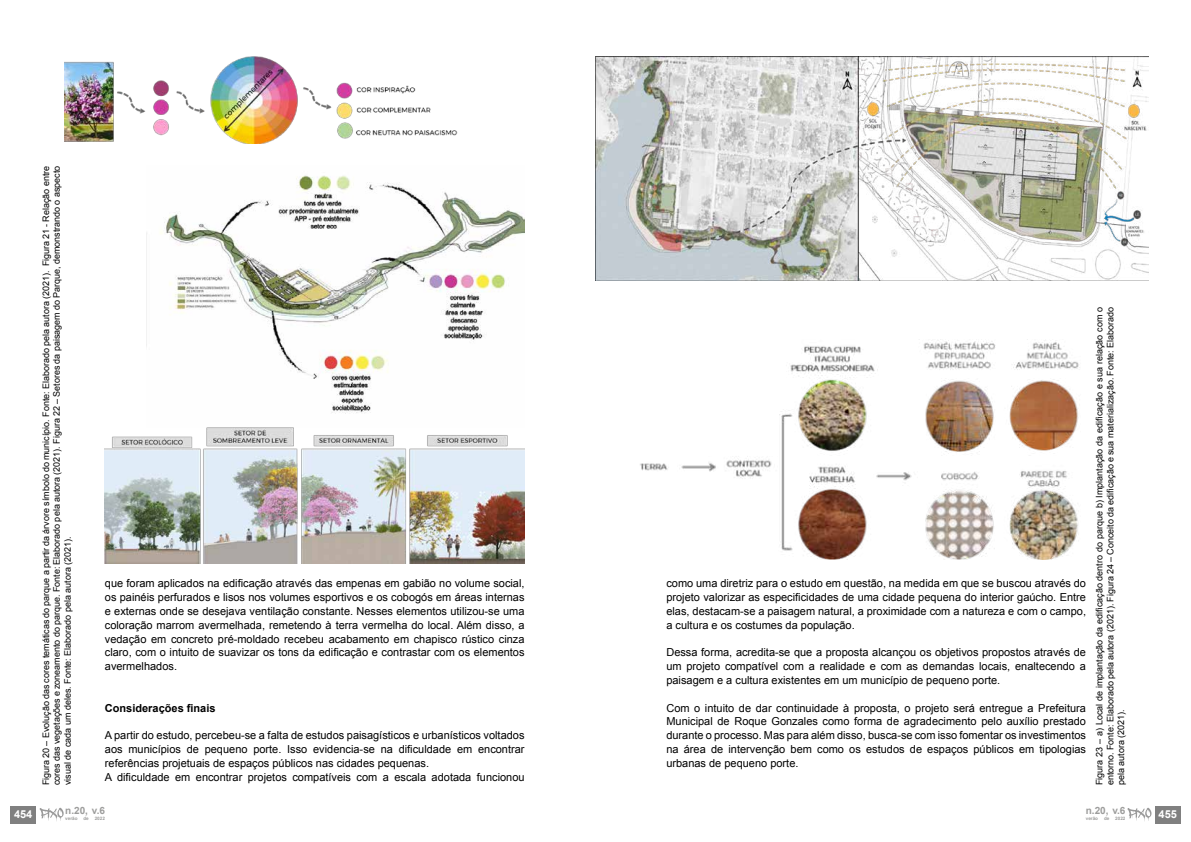
<style>
.page{position:relative;width:1191px;height:842px;background:#fff}
.page>*{position:absolute;margin:0;border:0;box-sizing:border-box;transform-origin:0 0}
.t1{font:11px/13.8px "Arial";color:#000;text-align:justify}
.t2{font:700 11px "Arial";color:#000}
.t3{font:700 11px "Arial";color:#fff}
.t4{font:700 10px "Arial";color:#9d9d9c}
.t5{font:9px/10.8px "Arial";color:#000;text-align:justify}
.t6{font:700 4.6px "Arial";color:#9d9d9c}
</style>
<div class="page">
<img style="left:595px;top:57px;width:553px;height:224px">
<img style="left:640px;top:340px;width:439px;height:219px">
<img style="left:64px;top:57px;width:394px;height:86px">
<img style="left:160px;top:175px;width:364px;height:253px">
<img style="left:105px;top:428px;width:419px;height:136px">
<div style="left:1155px;top:806px;width:25px;height:17px;background:#808080"></div>
<svg style="left:1127px;top:808px;width:24px;height:13px"></svg>
<div style="left:11px;top:806px;width:25px;height:17px;background:#808080"></div>
<svg style="left:40px;top:808px;width:24px;height:13px"></svg>
<p class="t3" style="left:14px;top:807px;width:20px">454</p>
<p class="t5" style="left:41px;top:785px;width:621px;rotate:-90deg">Figura 20 – Evolução das cores temáticas do parque a partir da árvore símbolo do município. Fonte: Elaborado pela autora (2021). Figura 21 - Relação entre cores das vegetações e zoneamento do parque. Fonte: Elaborado pela autora (2021). Figura 22 – Setores da paisagem do Parque, demonstrando o aspecto visual de cada um deles. Fonte: Elaborado pela autora (2021).</p>
<p class="t1" style="left:105px;top:577px;width:421px">que foram aplicados na edificação através das empenas em gabião no volume social, os painéis perfurados e lisos nos volumes esportivos e os cobogós em áreas internas e externas onde se desejava ventilação constante. Nesses elementos utilizou-se uma coloração marrom avermelhada, remetendo à terra vermelha do local. Além disso, a vedação em concreto pré-moldado recebeu acabamento em chapisco rústico cinza claro, com o intuito de suavizar os tons da edificação e contrastar com os elementos avermelhados.</p>
<p class="t2" style="left:105px;top:700px;width:112px">Considerações finais</p>
<p class="t1" style="left:105px;top:728px;width:421px;text-align:left">A partir do estudo, percebeu-se a falta de estudos paisagísticos e urbanísticos voltados aos municípios de pequeno porte. Isso evidencia-se na dificuldade em encontrar referências projetuais de espaços públicos nas cidades pequenas.<br>A dificuldade em encontrar projetos compatíveis com a escala adotada funcionou</p>
<p class="t4" style="left:65px;top:804px;width:41px">n.20, v.6</p>
<p class="t6" style="left:65px;top:815px;width:14px">verão</p>
<p class="t6" style="left:83px;top:815px;width:7px">de</p>
<p class="t6" style="left:95px;top:815px;width:12px">2022</p>
<p class="t1" style="left:666px;top:577px;width:421px">como uma diretriz para o estudo em questão, na medida em que se buscou através do projeto valorizar as especificidades de uma cidade pequena do interior gaúcho. Entre elas, destacam-se a paisagem natural, a proximidade com a natureza e com o campo, a cultura e os costumes da população.</p>
<p class="t1" style="left:666px;top:646px;width:421px">Dessa forma, acredita-se que a proposta alcançou os objetivos propostos através de um projeto compatível com a realidade e com as demandas locais, enaltecendo a paisagem e a cultura existentes em um município de pequeno porte.</p>
<p class="t1" style="left:666px;top:701px;width:421px">Com o intuito de dar continuidade à proposta, o projeto será entregue a Prefeitura Municipal de Roque Gonzales como forma de agradecimento pelo auxílio prestado durante o processo. Mas para além disso, busca-se com isso fomentar os investimentos na área de intervenção bem como os estudos de espaços públicos em tipologias urbanas de pequeno porte.</p>
<p class="t5" style="left:1094px;top:785px;width:480px;rotate:-90deg">Figura 23 – a) Local de implantação da edificação dentro do parque b) Implantação da edificação e sua relação com o entorno. Fonte: Elaborado pela autora (2021). Figura 24 – Conceito da edificação e sua materialização. Fonte: Elaborado pela autora (2021).</p>
<p class="t4" style="left:1085px;top:804px;width:41px">n.20, v.6</p>
<p class="t6" style="left:1085px;top:815px;width:14px">verão</p>
<p class="t6" style="left:1104px;top:815px;width:7px">de</p>
<p class="t6" style="left:1115px;top:815px;width:12px">2022</p>
<p class="t3" style="left:1158px;top:807px;width:20px">455</p>
</div>
